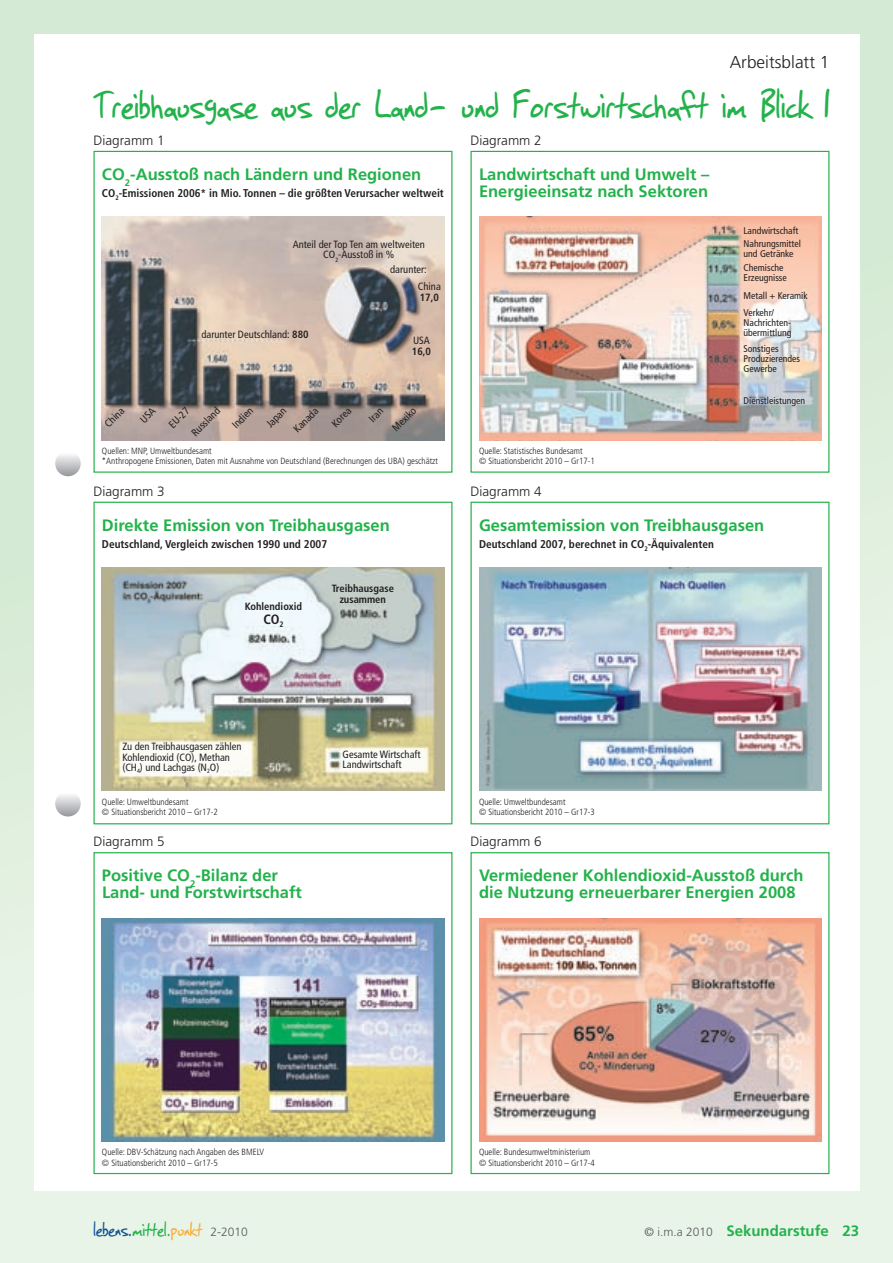
<style>
.page{position:relative;width:893px;height:1263px;background:#fff}
.page>*{position:absolute;margin:0;border:0;box-sizing:border-box;transform-origin:0 0}
.t1{font:45px "SF Grunge Sans";letter-spacing:.015em;color:#23b24b}
.t2{font:22.5px "SF Grunge Sans";letter-spacing:.01em;color:#145596}
.t3{font:300 17.25px "Frutiger";color:#231f20}
.t4{font:700 16.5px/16.5px "Frutiger";color:#23b24b}
.t5{font:700 15px "Frutiger";color:#23b24b}
.t6{font:300 13.5px "Frutiger";color:#231f20}
.t7{font:700 condensed 13.5px "Frutiger";color:#231f20}
.t8{font:700 condensed 11.25px "Frutiger";color:#231f20}
.t9{font:condensed 10.5px/10.5px "Frutiger";color:#231f20}
.t10{font:700 condensed 10.5px/10.5px "Frutiger";color:#231f20;text-align:center}
.t11{font:condensed 9.75px/9.8px "Frutiger";color:#231f20}
.t12{font:300 condensed 9px/10.5px "Frutiger";color:#231f20}
.s1{font-weight:700}
.s2{color:#23b24b}
.s3{color:#fbae3a}
.s4{font-family:"Frutiger";font-weight:300;font-size:12px;color:#57585a}
.s5{font-weight:300;font-size:12px;color:#57585a}
</style>
<div class="page">
<div style="left:0;top:0;width:892px;height:1263px;background:linear-gradient(to bottom,#d1e8d0,#edf6eb)"></div>
<div style="left:34px;top:34px;width:825px;height:1156px;background:#fff"></div>
<svg style="left:55px;top:451px;width:26px;height:25px"></svg>
<svg style="left:55px;top:791px;width:26px;height:25px"></svg>
<div style="left:93px;top:502px;width:359px;height:322px;border:1px solid #23b24b"></div>
<div style="left:470px;top:502px;width:359px;height:322px;border:1px solid #23b24b"></div>
<div style="left:93px;top:852px;width:359px;height:322px;border:1px solid #23b24b"></div>
<div style="left:470px;top:852px;width:359px;height:322px;border:1px solid #23b24b"></div>
<img style="left:102px;top:217px;width:343px;height:223px">
<img style="left:102px;top:567px;width:343px;height:224px">
<img style="left:102px;top:918px;width:343px;height:223px">
<img style="left:479px;top:217px;width:342px;height:223px">
<img style="left:479px;top:568px;width:342px;height:223px">
<img style="left:479px;top:918px;width:342px;height:223px">
<svg style="left:140px;top:406px;width:16px;height:17px"></svg>
<h3 class="t3" style="left:729px;top:53px;width:101px">Arbeitsblatt 1</h3>
<h1 class="t1" style="left:93px;top:75px;width:738px">Treibhausgase aus der Land- und Forstwirtschaft im Blick I</h1>
<h3 class="t6" style="left:93px;top:133px;width:73px">Diagramm 1</h3>
<h3 class="t4" style="left:102px;top:166px;width:321px">CO<sub>2</sub>-Ausstoß nach Ländern und Regionen</h3>
<p class="t8" style="left:102px;top:186px;width:343px">CO<sub>2</sub>-Emissionen 2006* in Mio. Tonnen – die größten Verursacher weltweit</p>
<p class="t9" style="left:293px;top:239px;width:134px;text-align:center">Anteil der Top Ten am weltweiten<br>CO<sub>2</sub>-Ausstoß in %</p>
<p class="t9" style="left:201px;top:329px;width:109px">darunter Deutschland: <span class="s1">880</span></p>
<p class="t9" style="left:418px;top:260px;width:24px;line-height:17.7px;text-indent:-28px">darunter:<br>China</p>
<p class="t10" style="left:420px;top:292px;width:21px">17,0</p>
<p class="t9" style="left:413px;top:336px;width:18px">USA</p>
<p class="t10" style="left:412px;top:346px;width:21px">16,0</p>
<p class="t9" style="left:189px;top:430px;width:37px;rotate:-45deg">Russland</p>
<p class="t9" style="left:230px;top:423px;width:26px;rotate:-45deg">Indien</p>
<p class="t9" style="left:292px;top:427px;width:32px;rotate:-45deg">Kanada</p>
<p class="t9" style="left:330px;top:421px;width:24px;rotate:-45deg">Korea</p>
<p class="t9" style="left:367px;top:416px;width:17px;rotate:-45deg">Iran</p>
<p class="t9" style="left:390px;top:426px;width:30px;rotate:-45deg">Mexiko</p>
<p class="t9" style="left:103px;top:421px;width:24px;rotate:-45deg">China</p>
<p class="t9" style="left:167px;top:422px;width:26px;rotate:-45deg">EU-27</p>
<p class="t9" style="left:264px;top:421px;width:25px;rotate:-45deg">Japan</p>
<p class="t12" style="left:102px;top:446px;width:337px">Quellen: MNP, Umweltbundesamt<br>*Anthropogene Emissionen, Daten mit Ausnahme von Deutschland (Berechnungen des UBA) geschätzt</p>
<h3 class="t6" style="left:93px;top:483px;width:73px">Diagramm 3</h3>
<h3 class="t4" style="left:102px;top:517px;width:289px">Direkte Emission von Treibhausgasen</h3>
<p class="t8" style="left:102px;top:537px;width:227px">Deutschland, Vergleich zwischen 1990 und 2007</p>
<p class="t10" style="left:245px;top:601px;width:59px">Kohlendioxid</p>
<h3 class="t7" style="left:263px;top:611px;width:22px">CO<sub>2</sub></h3>
<p class="t10" style="left:332px;top:583px;width:64px">Treibhausgase zusammen</p>
<h3 class="t6" style="left:470px;top:133px;width:73px">Diagramm 2</h3>
<h3 class="t4" style="left:479px;top:166px;width:232px">Landwirtschaft und Umwelt –<br>Energieeinsatz nach Sektoren</h3>
<p class="t12" style="left:479px;top:446px;width:117px">Quelle: Statistisches Bundesamt<br>© Situationsbericht 2010 – Gr17-1</p>
<h3 class="t6" style="left:470px;top:483px;width:73px">Diagramm 4</h3>
<p class="t11" style="left:743px;top:224px;width:59px;line-height:13.4px">Landwirtschaft<br>Nahrungsmittel</p>
<p class="t11" style="left:743px;top:247px;width:52px;line-height:13.8px">und Getränke<br>Chemische</p>
<p class="t11" style="left:743px;top:272px;width:45px">Erzeugnisse</p>
<p class="t11" style="left:743px;top:308px;width:49px">Verkehr/<br>Nachrichten&shy;übermittlung</p>
<p class="t11" style="left:743px;top:344px;width:58px">Sonstiges<br>Produzierendes<br>Gewerbe</p>
<p class="t11" style="left:743px;top:396px;width:63px">Dienstleistungen</p>
<p class="t11" style="left:743px;top:291px;width:66px">Metall + Keramik</p>
<h3 class="t4" style="left:479px;top:517px;width:287px">Gesamtemission von Treibhausgasen</h3>
<p class="t8" style="left:479px;top:537px;width:236px">Deutschland 2007, berechnet in CO<sub>2</sub>-Äquivalenten</p>
<p class="t9" style="left:122px;top:741px;width:121px">Zu den Treibhausgasen zählen<br>Kohlendioxid (CO), Methan (CH<sub>4</sub>) und Lachgas (N<sub>2</sub>O)</p>
<p class="t9" style="left:342px;top:749px;width:79px">Gesamte Wirtschaft<br>Landwirtschaft</p>
<p class="t12" style="left:102px;top:796px;width:117px">Quelle: Umweltbundesamt<br>© Situationsbericht 2010 – Gr17-2</p>
<p class="t12" style="left:479px;top:796px;width:117px">Quelle: Umweltbundesamt<br>© Situationsbericht 2010 – Gr17-3</p>
<h3 class="t6" style="left:93px;top:834px;width:73px">Diagramm 5</h3>
<h3 class="t6" style="left:470px;top:834px;width:73px">Diagramm 6</h3>
<h3 class="t4" style="left:102px;top:867px;width:201px">Positive CO<sub>2</sub>-Bilanz der<br>Land- und Forstwirtschaft</h3>
<h3 class="t4" style="left:479px;top:867px;width:326px">Vermiedener Kohlendioxid-Ausstoß durch die Nutzung erneuerbarer Energien 2008</h3>
<p class="t12" style="left:102px;top:1147px;width:164px">Quelle: DBV-Schätzung nach Angaben des BMELV © Situationsbericht 2010 – Gr17-5</p>
<p class="t12" style="left:479px;top:1147px;width:117px">Quelle: Bundesumweltministerium © Situationsbericht 2010 – Gr17-4</p>
<h2 class="t2" style="left:93px;top:1214px;width:156px">lebens.<span class="s2">mittel.</span><span class="s3">punkt</span> <span class="s4">2-2010</span></h2>
<h3 class="t5" style="left:644px;top:1221px;width:216px"><span class="s5">© i.m.a 2010</span> Sekundarstufe 23</h3>
</div>
